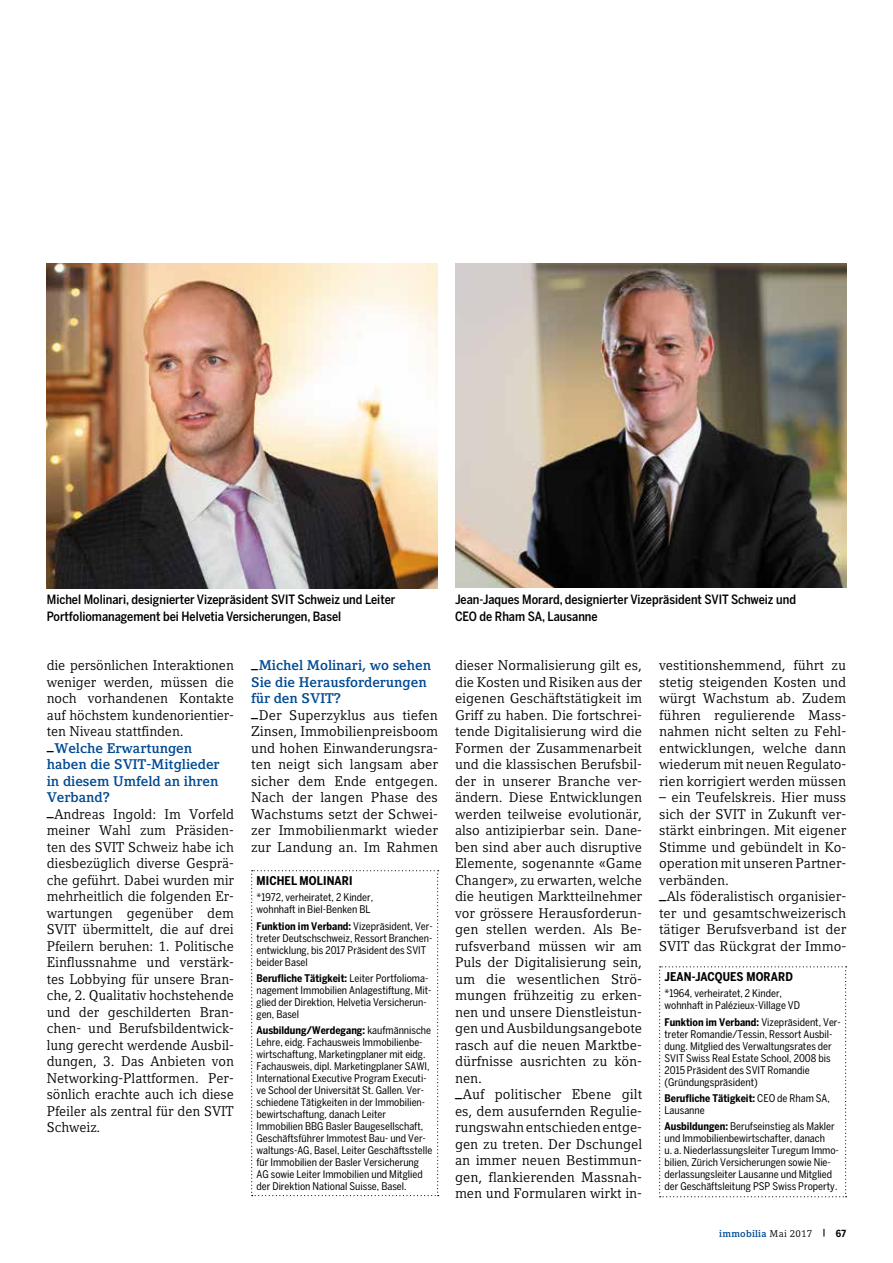
<style>
.page{position:relative;width:893px;height:1263px;background:#fff}
.page>*{position:absolute;margin:0;border:0;box-sizing:border-box;transform-origin:0 0}
.t1{font:13.95px/16.5px "Compatil Letter LT Pro";color:#000}
.t2{font:500 12.75px/16.5px "Benton Sans Cond";color:#000}
.t3{font:700 12px "Benton Sans Cond";letter-spacing:.01em;color:#000}
.t4{font:10.5px/12px "Benton Sans Cond";color:#000}
.t5{font:700 10.5px/12px "Benton Sans Cond";color:#000}
.t6{font:700 9.75px "Compatil Letter LT Pro";letter-spacing:.025em;color:#004a93}
.s1{font-weight:700}
.s2{font-weight:700;color:#004a93}
.s3{font-weight:400}
.s4{font-weight:400;color:#000}
.s5{color:#000}
.s6{font-family:"Benton Sans Cond";color:#000}
</style>
<div class="page">
<img style="left:455px;top:264px;width:391px;height:324px">
<svg style="left:659px;top:966px;width:188px;height:231px"></svg>
<img style="left:47px;top:264px;width:391px;height:324px">
<svg style="left:251px;top:870px;width:188px;height:326px"></svg>
<p class="t2" style="left:47px;top:591px;width:350px">Michel Molinari, designierter Vizepräsident SVIT Schweiz und Leiter<br>Portfoliomanagement bei Helvetia Versicherungen, Basel</p>
<p class="t1" style="left:47px;top:657px;width:189px">die persönlichen Interaktionen weniger werden, müssen die noch vorhandenen Kontakte auf höchstem kundenorientier&shy;ten Niveau stattfinden. <span class="s1">–</span><span class="s2">Welche Erwartungen haben die SVIT-Mitglieder in diesem Umfeld an ihren<br>Verband?<br></span><span class="s1">–</span>Andreas Ingold: Im Vorfeld meiner Wahl zum Präsiden&shy;ten des SVIT Schweiz habe ich diesbezüglich diverse Gesprä&shy;che geführt. Dabei wurden mir mehrheitlich die folgenden Er&shy;wartungen gegenüber dem<br>SVIT übermittelt, die auf drei<br>Pfeilern beruhen: 1. Politische<br>Einflussnahme und verstärk&shy;tes Lobbying für unsere Bran&shy;che, 2. Qualitativ hochstehende und der geschilderten Bran&shy;chen- und Berufsbildentwick&shy;lung gerecht werdende Ausbil&shy;dungen, 3. Das Anbieten von<br>Networking-Plattformen. Per&shy;sönlich erachte auch ich diese<br>Pfeiler als zentral für den SVIT<br>Schweiz.</p>
<p class="t1" style="left:251px;top:657px;width:188px"><span class="s1">–</span><span class="s2">Michel Molinari, wo sehen<br>Sie die Herausforderungen für den SVIT?<br></span><span class="s1">–</span>Der Superzyklus aus tiefen<br>Zinsen, Immobilienpreisboom und hohen Einwanderungsra&shy;ten neigt sich langsam aber sicher dem Ende entgegen.<br>Nach der langen Phase des<br>Wachstums setzt der Schwei&shy;zer Immobilienmarkt wieder zur Landung an. Im Rahmen</p>
<p class="t1" style="left:455px;top:657px;width:189px">dieser Normalisierung gilt es, die Kosten und Risiken aus der eigenen Geschäftstätigkeit im<br>Griff zu haben. Die fortschrei&shy;tende Digitalisierung wird die<br>Formen der Zusammenarbeit und die klassischen Berufsbil&shy;der in unserer Branche ver&shy;ändern. Diese Entwicklungen werden teilweise evolutionär, also antizipierbar sein. Dane&shy;ben sind aber auch disruptive<br>Elemente, sogenannte «Game<br>Changer», zu erwarten, welche die heutigen Marktteilnehmer vor grössere Herausforderun&shy;gen stellen werden. Als Be&shy;rufsverband müssen wir am<br>Puls der Digitalisierung sein, um die wesentlichen Strö&shy;mungen frühzeitig zu erken&shy;nen und unsere Dienstleistun&shy;gen und Ausbildungsangebote rasch auf die neuen Marktbe&shy;dürfnisse ausrichten zu kön&shy;nen.<br><span class="s1">–</span>Auf politischer Ebene gilt es, dem ausufernden Regulie&shy;rungswahn entschieden entge&shy;gen zu treten. Der Dschungel an immer neuen Bestimmun&shy;gen, flankierenden Massnah&shy;men und Formularen wirkt in-</p>
<p class="t1" style="left:659px;top:657px;width:189px;text-align:justify">vestitionshemmend, führt zu stetig steigenden Kosten und würgt Wachstum ab. Zudem führen regulierende Mass&shy;nahmen nicht selten zu Fehl&shy;entwicklungen, welche dann wiederum mit neuen Regulato&shy;rien korrigiert werden müssen</p>
<p class="t2" style="left:455px;top:591px;width:342px">Jean-Jaques Morard, designierter Vizepräsident SVIT Schweiz und<br>CEO de Rham SA, Lausanne</p>
<p class="t1" style="left:659px;top:789px;width:189px">– ein Teufelskreis. Hier muss sich der SVIT in Zukunft ver&shy;stärkt einbringen. Mit eigener<br>Stimme und gebündelt in Ko&shy;operation mit unseren Partner&shy;verbänden.<br><span class="s1">–</span>Als föderalistisch organisier&shy;ter und gesamtschweizerisch tätiger Berufsverband ist der<br>SVIT das Rückgrat der Immo-</p>
<p class="t3" style="left:256px;top:874px;width:98px">MICHEL MOLINARI</p>
<p class="t4" style="left:256px;top:892px;width:118px">*1972, verheiratet, 2 Kinder, wohnhaft in Biel-Benken BL</p>
<p class="t4" style="left:256px;top:920px;width:178px"><span class="s1">Funktion im Verband:</span> Vizepräsident, Ver&shy;treter Deutschschweiz, Ressort Branchen&shy;entwicklung, bis 2017 Präsident des SVIT beider Basel</p>
<p class="t4" style="left:256px;top:972px;width:176px"><span class="s1">Berufliche Tätigkeit:</span> Leiter Portfolioma&shy;nagement Immobilien Anlagestiftung, Mit&shy;glied der Direktion, Helvetia Versicherun&shy;gen, Basel</p>
<p class="t4" style="left:256px;top:1024px;width:177px"><span class="s1">Ausbildung/Werdegang:</span> kaufmännische Lehre, eidg. Fachausweis Immobilienbe&shy;wirtschaftung, Marketingplaner mit eidg.<br>Fachausweis, dipl. Marketingplaner SAWI, International Executive Program Executi&shy;ve School der Universität St. Gallen. Ver&shy;schiedene Tätigkeiten in der Immobilien&shy;bewirtschaftung, danach Leiter Immobilien BBG Basler Baugesellschaft, Geschäftsführer Immotest Bau- und Ver&shy;waltungs-AG, Basel, Leiter Geschäftsstelle für Immobilien der Basler Versicherung AG sowie Leiter Immobilien und Mitglied der Direktion National Suisse, Basel.</p>
<p class="t3" style="left:664px;top:970px;width:130px">JEAN-JACQUES MORARD</p>
<p class="t4" style="left:664px;top:988px;width:137px">*1964, verheiratet, 2 Kinder, wohnhaft in Palézieux-Village VD</p>
<p class="t4" style="left:664px;top:1016px;width:178px"><span class="s1">Funktion im Verband:</span> Vizepräsident, Ver&shy;treter Romandie/Tessin, Ressort Ausbil&shy;dung. Mitglied des Verwaltungsrates der SVIT Swiss Real Estate School, 2008 bis 2015 Präsident des SVIT Romandie (Gründungspräsident)</p>
<p class="t5" style="left:664px;top:1092px;width:167px">Berufliche Tätigkeit: <span class="s3">CEO de Rham SA,<br>Lausanne</span></p>
<p class="t4" style="left:664px;top:1120px;width:176px"><span class="s1">Ausbildungen:</span> Berufseinstieg als Makler und Immobilienbewirtschafter, danach<br>u. a. Niederlassungsleiter Turegum Immo&shy;bilien, Zürich Versicherungen sowie Nie&shy;derlassungsleiter Lausanne und Mitglied der Geschäftsleitung PSP Swiss Property.</p>
<p class="t6" style="left:719px;top:1227px;width:128px">immobilia <span class="s4">Mai 2017</span> <span class="s5">|</span> <span class="s6">67</span></p>
</div>
